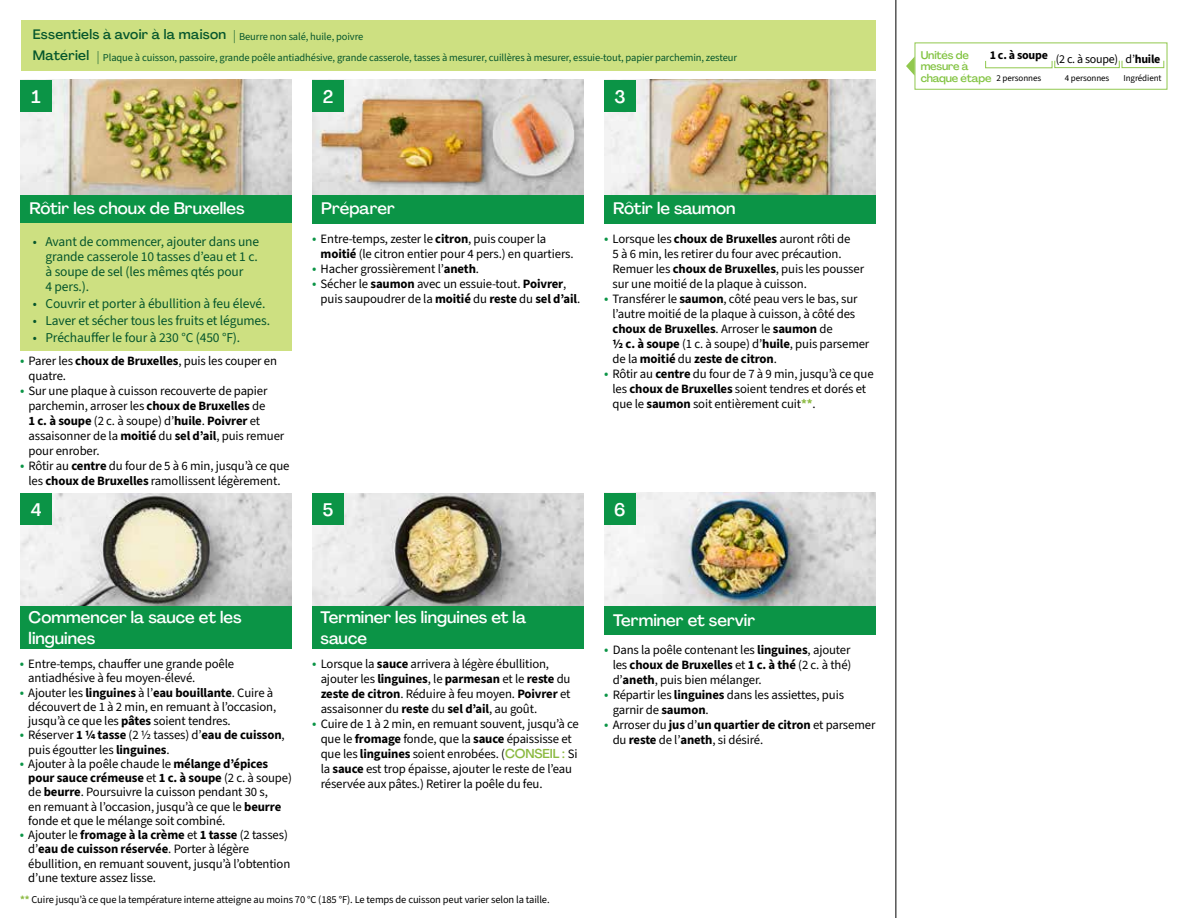
<style>
.page{position:relative;width:1188px;height:918px;background:#fff}
.page>*{position:absolute;margin:0;border:0;box-sizing:border-box;transform-origin:0 0}
.t1{font:500 18px "Agrandir";color:#fff}
.t2{font:500 16.5px/21.1px "Agrandir";color:#fff}
.t3{font:13.5px/15px "Source Sans 3";letter-spacing:-.01em;color:#05562c}
.t4{font:500 13.5px "Agrandir";letter-spacing:.02em;color:#05562c}
.t5{font:12.75px/15px "Source Sans 3";letter-spacing:-.01em;color:#000}
.t6{font:700 12px "Source Sans 3";letter-spacing:-.02em;color:#000}
.t7{font:500 11.1px/11.7px "Agrandir";letter-spacing:-.015em;color:#82c341}
.t8{font:10.5px "Source Sans 3";letter-spacing:-.01em;color:#05562c}
.t9{font:10.5px "Source Sans 3";letter-spacing:-.01em;color:#000}
.t10{font:9px "Source Sans 3";letter-spacing:-.01em;color:#000}
.s1{font-family:"Agrandir";font-weight:500;font-size:13.5px}
.s2{font-size:14.25px;color:#0b9446}
.s3{font-weight:700}
.s4{font-weight:700;color:#8cba42}
.s5{font-family:"Agrandir";font-weight:500;color:#8cba42}
.s6{font-weight:400}
</style>
<div class="page">
<img style="left:20px;top:493px;width:272px;height:113px">
<img style="left:312px;top:493px;width:272px;height:113px">
<img style="left:604px;top:493px;width:272px;height:113px">
<img style="left:20px;top:80px;width:272px;height:115px">
<img style="left:312px;top:80px;width:272px;height:115px">
<img style="left:604px;top:80px;width:272px;height:115px">
<div style="left:312px;top:195px;width:272px;height:29px;background:#0b9446"></div>
<div style="left:20px;top:195px;width:272px;height:29px;background:#0b9446"></div>
<div style="left:20px;top:606px;width:272px;height:43px;background:#0b9446"></div>
<div style="left:312px;top:606px;width:272px;height:43px;background:#0b9446"></div>
<div style="left:604px;top:606px;width:272px;height:29px;background:#0b9446"></div>
<div style="left:604px;top:195px;width:272px;height:29px;background:#0b9446"></div>
<div style="left:21px;top:20px;width:855px;height:51px;background:#cde081"></div>
<div style="left:20px;top:224px;width:272px;height:127px;background:#cde081"></div>
<hr style="left:896px;top:0;width:1px;height:918px;background:#000">
<div style="left:20px;top:493px;width:32px;height:32px;background:#0b9446"></div>
<div style="left:20px;top:80px;width:32px;height:32px;background:#0b9446"></div>
<div style="left:312px;top:493px;width:32px;height:32px;background:#0b9446"></div>
<div style="left:312px;top:80px;width:32px;height:32px;background:#0b9446"></div>
<div style="left:604px;top:493px;width:32px;height:32px;background:#0b9446"></div>
<div style="left:604px;top:80px;width:32px;height:32px;background:#0b9446"></div>
<svg style="left:906px;top:56px;width:9px;height:20px"></svg>
<div style="left:915px;top:43px;width:252px;height:47px;border:1px solid #91c84e"></div>
<div style="left:985px;top:61px;width:67px;height:7px;border:1px solid #91c84e"></div>
<div style="left:1054px;top:60px;width:66px;height:8px;border:1px solid #91c84e"></div>
<div style="left:1122px;top:60px;width:42px;height:8px;border:1px solid #91c84e"></div>
<p class="t4" style="left:33px;top:26px;width:195px">Essentiels à avoir à la maison</p>
<p class="t8" style="left:233px;top:30px;width:131px"><span class="s1">|</span> Beurre non salé, huile, poivre</p>
<p class="t4" style="left:33px;top:47px;width:58px">Matériel</p>
<p class="t8" style="left:97px;top:51px;width:641px"><span class="s1">|</span> Plaque à cuisson, passoire, grande poêle antiadhésive, grande casserole, tasses à mesurer, cuillères à mesurer, essuie-tout, papier parchemin, zesteur</p>
<h1 class="t1" style="left:32px;top:86px;width:11px">1</h1>
<h1 class="t1" style="left:323px;top:86px;width:12px">2</h1>
<h1 class="t1" style="left:614px;top:85px;width:13px">3</h1>
<p class="t2" style="left:29px;top:198px;width:217px">Rôtir les choux de Bruxelles</p>
<p class="t3" style="left:45px;top:234px;width:215px;text-indent:-13px">• Avant de commencer, ajouter dans une grande casserole 10 tasses d’eau et 1 c. à soupe de sel (les mêmes qtés pour<br>4 pers.).</p>
<p class="t3" style="left:33px;top:296px;width:234px">• Couvrir et porter à ébullition à feu élevé.</p>
<p class="t3" style="left:33px;top:313px;width:239px">• Laver et sécher tous les fruits et légumes.</p>
<p class="t3" style="left:33px;top:330px;width:209px">• Préchauffer le four à 230 °C (450 °F).</p>
<p class="t5" style="left:29px;top:353px;width:250px;text-indent:-9px"><span class="s2">•</span> Parer les <span class="s3">choux de Bruxelles</span>, puis les couper en quatre.</p>
<p class="t5" style="left:29px;top:383px;width:257px;text-indent:-9px"><span class="s2">•</span> Sur une plaque à cuisson recouverte de papier parchemin, arroser les <span class="s3">choux de Bruxelles</span> de<br><span class="s3">1 c. à soupe</span> (2 c. à soupe) d’<span class="s3">huile</span>. <span class="s3">Poivrer</span> et assaisonner de la <span class="s3">moitié</span> du <span class="s3">sel d’ail</span>, puis remuer pour enrober.</p>
<p class="t5" style="left:20px;top:458px;width:271px;text-align:center"><span class="s2">•</span> Rôtir au <span class="s3">centre</span> du four de 5 à 6 min, jusqu’à ce que les <span class="s3">choux de Bruxelles</span> ramollissent légèrement.</p>
<h1 class="t1" style="left:31px;top:498px;width:12px">4</h1>
<p class="t2" style="left:321px;top:198px;width:75px">Préparer</p>
<p class="t2" style="left:613px;top:198px;width:124px">Rôtir le saumon</p>
<p class="t5" style="left:321px;top:231px;width:255px;text-indent:-9px"><span class="s2">•</span> Entre-temps, zester le <span class="s3">citron</span>, puis couper la <span class="s3">moitié</span> (le citron entier pour 4 pers.) en quartiers.</p>
<p class="t5" style="left:312px;top:261px;width:168px"><span class="s2">•</span> Hacher grossièrement l’<span class="s3">aneth</span>.</p>
<p class="t5" style="left:321px;top:276px;width:261px;text-indent:-9px"><span class="s2">•</span> Sécher le <span class="s3">saumon</span> avec un essuie-tout. <span class="s3">Poivrer</span>, puis saupoudrer de la <span class="s3">moitié</span> du <span class="s3">reste</span> du <span class="s3">sel d’ail</span>.</p>
<p class="t5" style="left:613px;top:231px;width:253px;text-indent:-9px"><span class="s2">•</span> Lorsque les <span class="s3">choux de Bruxelles</span> auront rôti de<br>5 à 6 min, les retirer du four avec précaution.<br>Remuer les <span class="s3">choux de Bruxelles</span>, puis les pousser sur une moitié de la plaque à cuisson.</p>
<p class="t5" style="left:613px;top:291px;width:258px;text-indent:-9px"><span class="s2">•</span> Transférer le <span class="s3">saumon</span>, côté peau vers le bas, sur l’autre moitié de la plaque à cuisson, à côté des <span class="s3">choux de Bruxelles</span>. Arroser le <span class="s3">saumon</span> de<br><span class="s3">½ c. à soupe</span> (1 c. à soupe) d’<span class="s3">huile</span>, puis parsemer de la <span class="s3">moitié</span> du <span class="s3">zeste de citron</span>.</p>
<p class="t5" style="left:613px;top:366px;width:263px;text-indent:-9px"><span class="s2">•</span> Rôtir au <span class="s3">centre</span> du four de 7 à 9 min, jusqu’à ce que les <span class="s3">choux de Bruxelles</span> soient tendres et dorés et que le <span class="s3">saumon</span> soit entièrement cuit<span class="s4">**</span>.</p>
<h1 class="t1" style="left:323px;top:498px;width:12px">5</h1>
<h1 class="t1" style="left:614px;top:498px;width:13px">6</h1>
<p class="t2" style="left:29px;top:607px;width:214px">Commencer la sauce et les linguines</p>
<p class="t2" style="left:321px;top:607px;width:207px">Terminer les linguines et la sauce</p>
<p class="t2" style="left:613px;top:609px;width:144px">Terminer et servir</p>
<p class="t5" style="left:613px;top:643px;width:240px;text-align:justify;text-indent:-9px"><span class="s2">•</span> Dans la poêle contenant les <span class="s3">linguines</span>, ajouter les <span class="s3">choux de Bruxelles</span> et <span class="s3">1 c. à thé</span> (2 c. à thé) d’<span class="s3">aneth</span>, puis bien mélanger.</p>
<p class="t5" style="left:613px;top:688px;width:233px;text-indent:-9px"><span class="s2">•</span> Répartir les <span class="s3">linguines</span> dans les assiettes, puis garnir de <span class="s3">saumon</span>.</p>
<p class="t5" style="left:613px;top:718px;width:264px;text-indent:-9px"><span class="s2">•</span> Arroser du <span class="s3">jus</span> d’<span class="s3">un quartier de citron</span> et parsemer du <span class="s3">reste</span> de l’<span class="s3">aneth</span>, si désiré.</p>
<p class="t5" style="left:28px;top:657px;width:207px;line-height:14.2px;text-indent:-9px"><span class="s2">•</span> Entre-temps, chauffer une grande poêle antiadhésive à feu moyen-élevé.</p>
<p class="t5" style="left:28px;top:685px;width:250px;line-height:14.2px;text-indent:-9px"><span class="s2">•</span> Ajouter les <span class="s3">linguines</span> à l’<span class="s3">eau bouillante</span>. Cuire à découvert de 1 à 2 min, en remuant à l’occasion, jusqu’à ce que les <span class="s3">pâtes</span> soient tendres.</p>
<p class="t5" style="left:28px;top:728px;width:258px;line-height:14.2px;text-indent:-9px"><span class="s2">•</span> Réserver <span class="s3">1 ¼ tasse</span> (2 ½ tasses) d’<span class="s3">eau de cuisson</span>, puis égoutter les <span class="s3">linguines</span>.</p>
<p class="t5" style="left:28px;top:757px;width:265px;line-height:14.2px;text-indent:-9px"><span class="s2">•</span> Ajouter à la poêle chaude le <span class="s3">mélange d’épices pour sauce crémeuse</span> et <span class="s3">1 c. à soupe</span> (2 c. à soupe) de <span class="s3">beurre</span>. Poursuivre la cuisson pendant 30 s,<br>en remuant à l’occasion, jusqu’à ce que le <span class="s3">beurre </span>fonde et que le mélange soit combiné.</p>
<p class="t5" style="left:28px;top:828px;width:264px;line-height:14.2px;text-indent:-9px"><span class="s2">•</span> Ajouter le <span class="s3">fromage à la crème</span> et <span class="s3">1 tasse</span> (2 tasses) d’<span class="s3">eau de cuisson réservée</span>. Porter à légère ébullition, en remuant souvent, jusqu’à l’obtention d’une texture assez lisse.</p>
<p class="t5" style="left:321px;top:656px;width:251px;text-indent:-9px"><span class="s2">•</span> Lorsque la <span class="s3">sauce</span> arrivera à légère ébullition, ajouter les <span class="s3">linguines</span>, le <span class="s3">parmesan</span> et le <span class="s3">reste</span> du <span class="s3">zeste de citron</span>. Réduire à feu moyen. <span class="s3">Poivrer</span> et assaisonner du <span class="s3">reste</span> du <span class="s3">sel d’ail</span>, au goût.</p>
<p class="t5" style="left:321px;top:716px;width:260px;text-indent:-9px"><span class="s2">•</span> Cuire de 1 à 2 min, en remuant souvent, jusqu’à ce que le <span class="s3">fromage</span> fonde, que la <span class="s3">sauce</span> épaississe et que les <span class="s3">linguines</span> soient enrobées. (<span class="s5">CONSEIL :</span> Si la <span class="s3">sauce</span> est trop épaisse, ajouter le reste de l’eau réservée aux pâtes.) Retirer la poêle du feu.</p>
<p class="t9" style="left:20px;top:893px;width:531px"><span class="s4">**</span> Cuire jusqu’à ce que la température interne atteigne au moins 70 °C (185 °F). Le temps de cuisson peut varier selon la taille.</p>
<p class="t7" style="left:921px;top:49px;width:72px">Unités de mesure à chaque étape</p>
<p class="t6" style="left:990px;top:48px;width:172px">1 c. à soupe <span class="s6">(2 c. à soupe) d’</span>huile</p>
<p class="t10" style="left:997px;top:72px;width:46px">2 personnes</p>
<p class="t10" style="left:1065px;top:72px;width:46px">4 personnes</p>
<p class="t10" style="left:1123px;top:72px;width:40px">Ingrédient</p>
</div>
